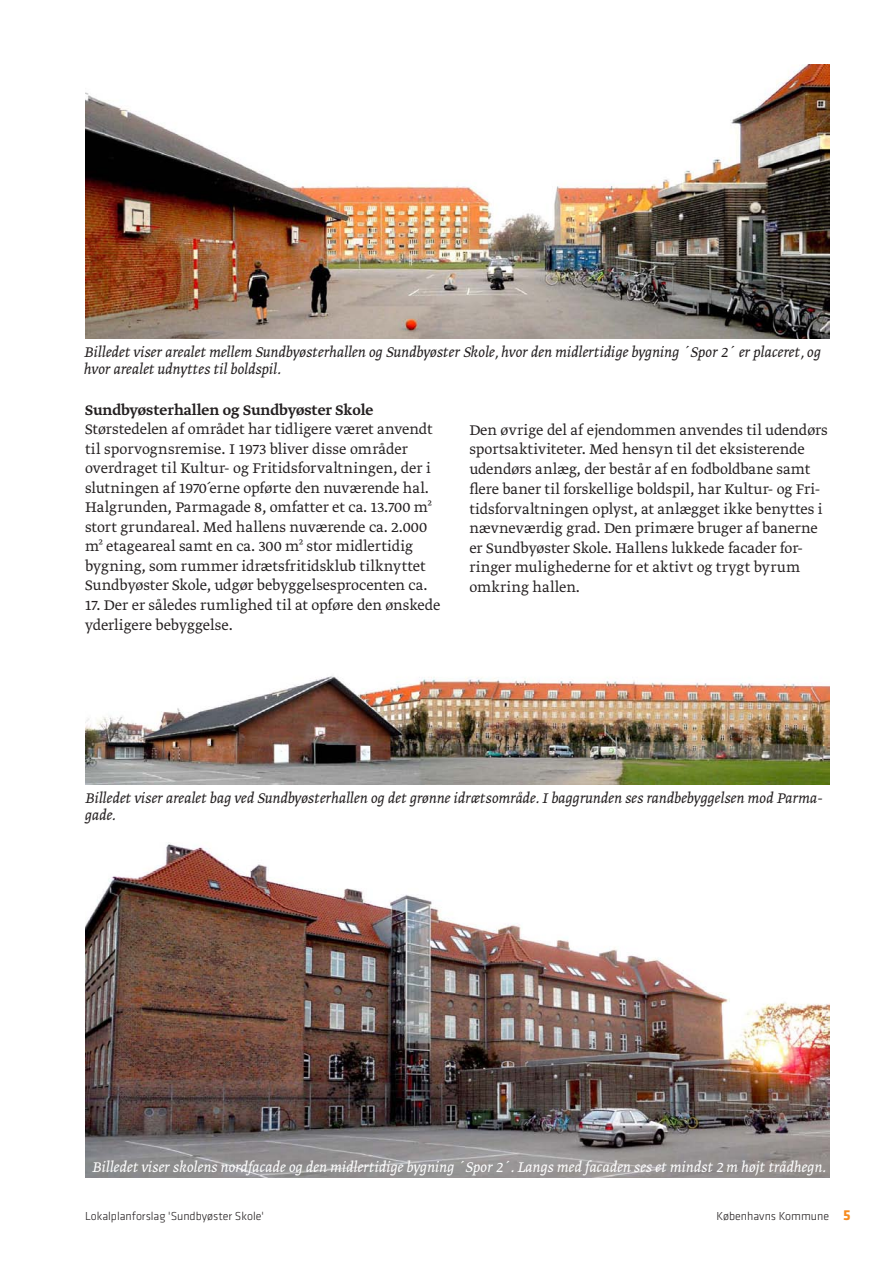
<style>
.page{position:relative;width:893px;height:1263px;background:#fff}
.page>*{position:absolute;margin:0;border:0;box-sizing:border-box;transform-origin:0 0}
.t1{font:300 16.5px/19.5px "Greta Text";color:#231f20}
.t2{font:italic 300 16.5px/16.5px "Greta Text";color:#231f20}
.t3{font:italic 300 16.5px "Greta Text";color:#fff}
.t4{font:500 16.5px "Greta Text";color:#231f20}
.t5{font:300 12px "Klavika";color:#231f20}
.s1{font-weight:700;font-size:15px;color:#f68b1f}
</style>
<div class="page">
<img style="left:85px;top:676px;width:744px;height:109px">
<img style="left:85px;top:64px;width:744px;height:275px">
<img style="left:85px;top:843px;width:744px;height:335px">
<p class="t2" style="left:84px;top:345px;width:738px">Billedet viser arealet mellem Sundbyøsterhallen og Sundbyøster Skole, hvor den midlertidige bygning ´Spor 2´ er placeret, og hvor arealet udnyttes til boldspil.</p>
<p class="t4" style="left:85px;top:403px;width:290px">Sundbyøsterhallen og Sundbyøster Skole</p>
<p class="t1" style="left:85px;top:420px;width:349px">Størstedelen af området har tidligere været anvendt til sporvognsremise. I 1973 bliver disse områder overdraget til Kultur- og Fritidsforvaltningen, der i slutningen af 1970´erne opførte den nuværende hal.<br>Halgrunden, Parmagade 8, omfatter et ca. 13.700 m² stort grundareal. Med hallens nuværende ca. 2.000 m² etageareal samt en ca. 300 m² stor midlertidig bygning, som rummer idrætsfritidsklub tilknyttet Sundbyøster Skole, udgør bebyggelsesprocenten ca.</p>
<p class="t1" style="left:85px;top:596px;width:357px">17. Der er således rumlighed til at opføre den ønskede yderligere bebyggelse.</p>
<p class="t1" style="left:469px;top:421px;width:360px">Den øvrige del af ejendommen anvendes til udendørs sportsaktiviteter. Med hensyn til det eksisterende udendørs anlæg, der består af en fodboldbane samt flere baner til forskellige boldspil, har Kultur- og Fri&shy;tidsforvaltningen oplyst, at anlægget ikke benyttes i nævneværdig grad. Den primære bruger af banerne er Sundbyøster Skole. Hallens lukkede facader for&shy;ringer mulighederne for et aktivt og trygt byrum omkring hallen.</p>
<p class="t2" style="left:85px;top:791px;width:739px">Billedet viser arealet bag ved Sundbyøsterhallen og det grønne idrætsområde. I baggrunden ses randbebyggelsen mod Parma&shy;gade.</p>
<p class="t3" style="left:92px;top:1160px;width:736px">Billedet viser skolens nordfacade og den midlertidige bygning ´Spor 2´. Langs med facaden ses et mindst 2 m højt trådhegn.</p>
<p class="t5" style="left:85px;top:1211px;width:180px">Lokalplanforslag 'Sundbyøster Skole'</p>
<p class="t5" style="left:717px;top:1212px;width:135px">Københavns Kommune <span class="s1">5</span></p>
</div>
